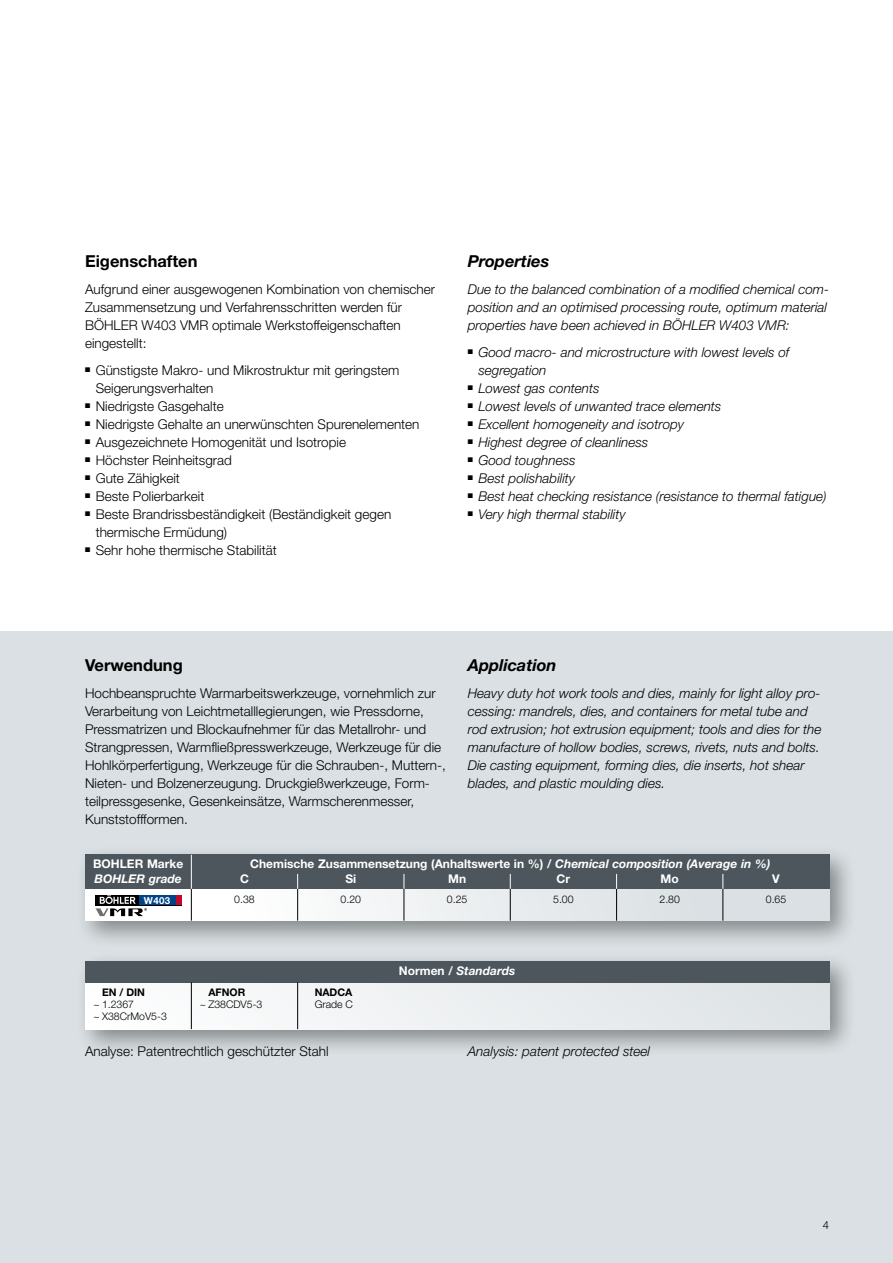
<style>
.page{position:relative;width:893px;height:1263px;background:#fff}
.page>*{position:absolute;margin:0;border:0;box-sizing:border-box;transform-origin:0 0}
.t1{font:700 16.5px "Helvetica Neue LT Std";color:#000}
.t2{font:italic 700 16.5px "Helvetica Neue LT Std";color:#000}
.t3{font:300 13.5px/18px "Helvetica Neue LT Std";color:#000}
.t4{font:italic 300 13.5px/18px "Helvetica Neue LT Std";color:#000}
.t5{font:700 12px "Helvetica Neue LT Std";color:#fff}
.t6{font:italic 700 12px "Helvetica Neue LT Std";color:#fff}
.t7{font:300 11.25px "Helvetica Neue LT Std";color:#000}
.t8{font:300 10.5px "Helvetica Neue LT Std";color:#000}
.t9{font:700 10.5px "Helvetica Neue LT Std";color:#000}
.t10{font:700 9.75px "Helvetica Neue LT Std";color:#fff}
.s1{font-style:italic}
.s2{font-style:normal}
</style>
<div class="page">
<div style="left:0;top:631px;width:893px;height:632px;background:#dae0e3"></div>
<div style="left:75px;top:845px;width:782px;height:103px;background:#000;opacity:.4"></div>
<div style="left:85px;top:855px;width:744px;height:66px;background:linear-gradient(to right,#fffefe,#d7dde1)"></div>
<div style="left:75px;top:951px;width:782px;height:106px;background:#000;opacity:.4"></div>
<div style="left:85px;top:961px;width:744px;height:68px;background:linear-gradient(to right,#fefefe,#dde2e5)"></div>
<hr style="left:191px;top:889px;width:1px;height:32px;background:#000">
<hr style="left:297px;top:889px;width:1px;height:32px;background:#000">
<hr style="left:404px;top:889px;width:1px;height:32px;background:#000">
<hr style="left:510px;top:889px;width:1px;height:32px;background:#000">
<hr style="left:616px;top:889px;width:1px;height:32px;background:#000">
<hr style="left:723px;top:889px;width:1px;height:32px;background:#000">
<div style="left:85px;top:855px;width:744px;height:34px;background:#4c565c"></div>
<div style="left:85px;top:961px;width:744px;height:21px;background:#4c565c"></div>
<hr style="left:191px;top:855px;width:1px;height:34px;background:#fff">
<svg style="left:297px;top:874px;width:1px;height:15px"></svg>
<svg style="left:404px;top:874px;width:1px;height:15px"></svg>
<svg style="left:510px;top:874px;width:1px;height:15px"></svg>
<svg style="left:616px;top:874px;width:1px;height:15px"></svg>
<svg style="left:723px;top:874px;width:1px;height:15px"></svg>
<div style="left:96px;top:895px;width:86px;height:10px;background:#004587"></div>
<div style="left:176px;top:896px;width:5px;height:9px;background:#c10a27"></div>
<svg style="left:96px;top:895px;width:51px;height:21px"></svg>
<hr style="left:191px;top:982px;width:1px;height:47px;background:#000">
<hr style="left:297px;top:982px;width:1px;height:47px;background:#000">
<p class="t1" style="left:85px;top:251px;width:114px">Eigenschaften</p>
<p class="t3" style="left:85px;top:280px;width:352px">Aufgrund einer ausgewogenen Kombination von chemischer Zusammensetzung und Verfahrensschritten werden für BÖHLER W403 VMR optimale Werkstoffeigenschaften eingestellt:</p>
<p class="t3" style="left:96px;top:361px;width:305px;text-indent:-11px">■ Günstigste Makro- und Mikrostruktur mit geringstem<br>Seigerungsverhalten</p>
<p class="t3" style="left:85px;top:397px;width:140px">■ Niedrigste Gasgehalte</p>
<p class="t3" style="left:85px;top:415px;width:336px">■ Niedrigste Gehalte an unerwünschten Spurenelementen</p>
<p class="t3" style="left:85px;top:433px;width:262px">■ Ausgezeichnete Homogenität und Isotropie</p>
<p class="t3" style="left:85px;top:451px;width:148px">■ Höchster Reinheitsgrad</p>
<p class="t3" style="left:85px;top:469px;width:96px">■ Gute Zähigkeit</p>
<p class="t3" style="left:85px;top:487px;width:121px">■ Beste Polierbarkeit</p>
<p class="t3" style="left:96px;top:505px;width:297px;text-indent:-11px">■ Beste Brandrissbeständigkeit (Beständigkeit gegen thermische Ermüdung)</p>
<p class="t3" style="left:85px;top:541px;width:193px">■ Sehr hohe thermische Stabilität</p>
<p class="t2" style="left:468px;top:251px;width:83px">Properties</p>
<p class="t4" style="left:468px;top:280px;width:363px">Due to the balanced combination of a modified chemical com&shy;position and an optimised processing route, optimum material properties have been achieved in BÖHLER W403 VMR:</p>
<p class="t4" style="left:478px;top:343px;width:313px;text-indent:-11px">■ Good macro- and microstructure with lowest levels of segregation</p>
<p class="t4" style="left:468px;top:379px;width:133px">■ Lowest gas contents</p>
<p class="t4" style="left:468px;top:397px;width:255px">■ Lowest levels of unwanted trace elements</p>
<p class="t4" style="left:468px;top:415px;width:218px">■ Excellent homogeneity and isotropy</p>
<p class="t4" style="left:468px;top:433px;width:182px">■ Highest degree of cleanliness</p>
<p class="t4" style="left:468px;top:451px;width:109px">■ Good toughness</p>
<p class="t4" style="left:468px;top:469px;width:109px">■ Best polishability</p>
<p class="t4" style="left:468px;top:487px;width:360px">■ Best heat checking resistance (resistance to thermal fatigue)</p>
<p class="t4" style="left:468px;top:505px;width:159px">■ Very high thermal stability</p>
<p class="t1" style="left:85px;top:655px;width:99px">Verwendung</p>
<p class="t3" style="left:85px;top:684px;width:362px">Hochbeanspruchte Warmarbeitswerkzeuge, vornehmlich zur Verarbeitung von Leichtmetalllegierungen, wie Pressdorne, Pressmatrizen und Blockaufnehmer für das Metallrohr- und Strangpressen, Warmfließpresswerkzeuge, Werkzeuge für die Hohlkörperfertigung, Werkzeuge für die Schrauben-, Muttern-, Nieten- und Bolzenerzeugung. Druckgießwerkzeuge, Form&shy;teilpressgesenke, Gesenkeinsätze, Warmscherenmesser, Kunststoffformen.</p>
<p class="t2" style="left:468px;top:655px;width:90px">Application</p>
<p class="t4" style="left:468px;top:684px;width:355px">Heavy duty hot work tools and dies, mainly for light alloy pro&shy;cessing: mandrels, dies, and containers for metal tube and rod extrusion; hot extrusion equipment; tools and dies for the manufacture of hollow bodies, screws, rivets, nuts and bolts.<br>Die casting equipment, forming dies, die inserts, hot shear blades, and plastic moulding dies.</p>
<p class="t5" style="left:93px;top:856px;width:92px">BOHLER Marke</p>
<p class="t6" style="left:95px;top:871px;width:89px">BOHLER grade</p>
<p class="t10" style="left:144px;top:894px;width:28px">W403</p>
<p class="t5" style="left:250px;top:856px;width:521px">Chemische Zusammensetzung (Anhaltswerte in %) / <span class="s1">Chemical composition (Average in %)</span></p>
<p class="t5" style="left:240px;top:871px;width:10px">C</p>
<p class="t5" style="left:345px;top:871px;width:12px">Si</p>
<p class="t5" style="left:448px;top:871px;width:19px">Mn</p>
<p class="t5" style="left:557px;top:871px;width:15px">Cr</p>
<p class="t5" style="left:661px;top:871px;width:20px">Mo</p>
<p class="t5" style="left:772px;top:871px;width:9px">V</p>
<p class="t8" style="left:234px;top:892px;width:22px">0.38</p>
<p class="t8" style="left:341px;top:892px;width:22px">0.20</p>
<p class="t8" style="left:447px;top:892px;width:22px">0.25</p>
<p class="t8" style="left:553px;top:892px;width:22px">5.00</p>
<p class="t8" style="left:659px;top:892px;width:22px">2.80</p>
<p class="t8" style="left:766px;top:892px;width:22px">0.65</p>
<p class="t6" style="left:399px;top:963px;width:118px"><span class="s2">Normen /</span> Standards</p>
<p class="t9" style="left:102px;top:986px;width:44px">EN / DIN</p>
<p class="t9" style="left:208px;top:986px;width:38px">AFNOR</p>
<p class="t9" style="left:315px;top:986px;width:39px">NADCA</p>
<p class="t8" style="left:94px;top:998px;width:42px">~ 1.2367</p>
<p class="t8" style="left:200px;top:998px;width:64px">~ Z38CDV5-3</p>
<p class="t8" style="left:315px;top:998px;width:40px">Grade C</p>
<p class="t8" style="left:94px;top:1010px;width:75px">~ X38CrMoV5-3</p>
<p class="t3" style="left:85px;top:1042px;width:245px">Analyse: Patentrechtlich geschützter Stahl</p>
<p class="t4" style="left:468px;top:1042px;width:184px">Analysis: patent protected steel</p>
<p class="t7" style="left:823px;top:1217px;width:8px">4</p>
</div>
